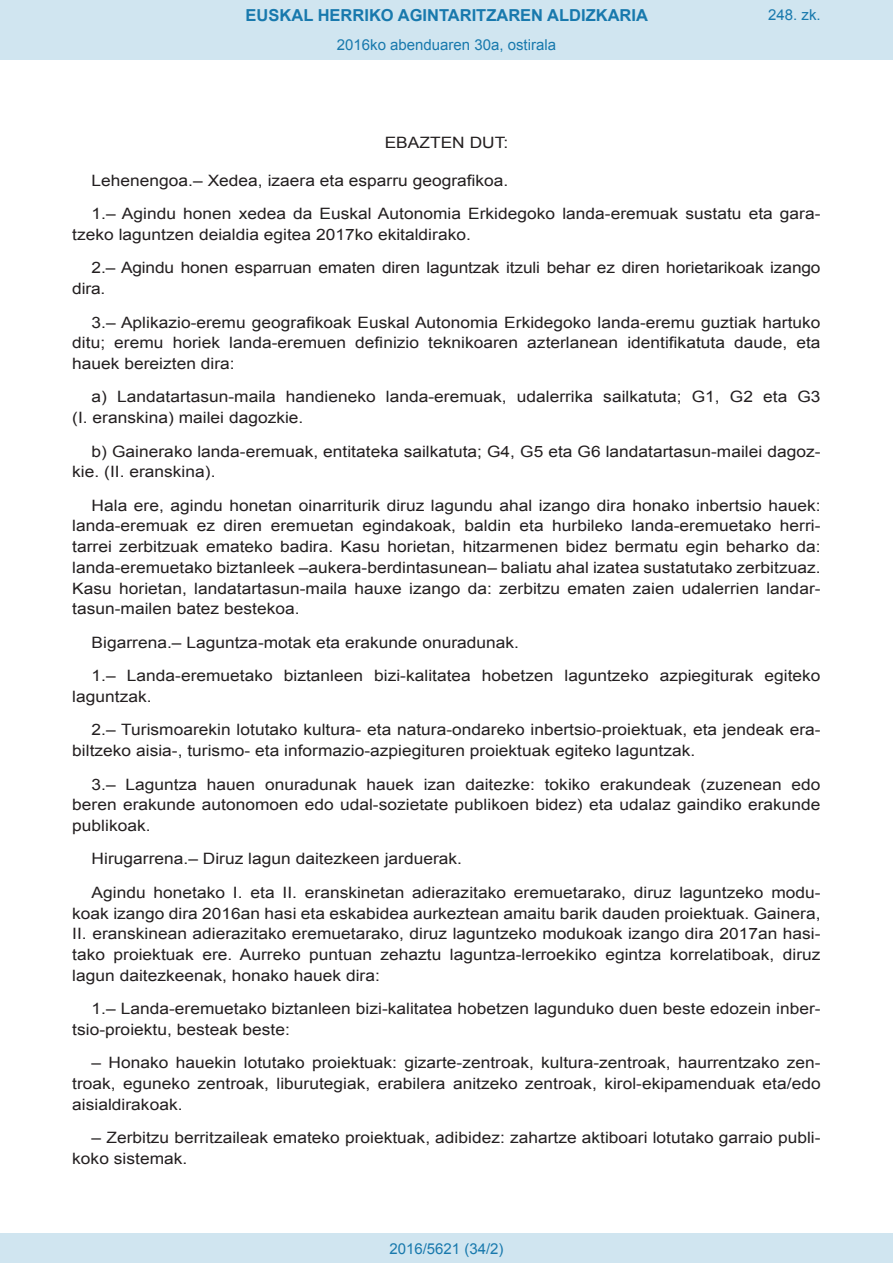
<style>
.page{position:relative;width:893px;height:1263px;background:#fff}
.page>*{position:absolute;margin:0;border:0;box-sizing:border-box;transform-origin:0 0}
.t1{font:700 16.5px "Arial";color:#1879ad}
.BOPVDetalle{font:15.6px/20.7px "Arial";color:#231f20;scale:1.11 1}
.BOPVClave{font:15.6px "Arial";color:#231f20;scale:1.11 1}
.Paginacion_Centro{font:15px "Arial";color:#1879ad}
</style>
<div class="page">
<div style="left:0;top:0;width:893px;height:60px;background:#d0e5f0"></div>
<div style="left:0;top:1233px;width:893px;height:30px;background:#d0e5f0"></div>
<p class="t1" style="left:246px;top:4px;width:404px">EUSKAL HERRIKO AGINTARITZAREN ALDIZKARIA</p>
<p class="Paginacion_Centro" style="left:337px;top:35px;width:221px">2016ko abenduaren 30a, ostirala</p>
<p class="Paginacion_Centro" style="left:768px;top:5px;width:54px">248. zk.</p>
<p class="BOPVClave" style="left:385px;top:132px;width:113px">EBAZTEN DUT:</p>
<p class="BOPVDetalle" style="left:92px;top:170px;width:377px">Lehenengoa.– Xedea, izaera eta esparru geografikoa.</p>
<p class="BOPVDetalle" style="left:72px;top:204px;width:676px;text-indent:19px">1.– Agindu honen xedea da Euskal Autonomia Erkidegoko landa-eremuak sustatu eta gara&shy;tzeko laguntzen deialdia egitea 2017ko ekitaldirako.</p>
<p class="BOPVDetalle" style="left:72px;top:258px;width:676px;text-indent:19px">2.– Agindu honen esparruan ematen diren laguntzak itzuli behar ez diren horietarikoak izango dira.</p>
<p class="BOPVDetalle" style="left:72px;top:312px;width:676px;text-align:justify;text-indent:19px">3.– Aplikazio-eremu geografikoak Euskal Autonomia Erkidegoko landa-eremu guztiak hartuko ditu; eremu horiek landa-eremuen definizio teknikoaren azterlanean identifikatuta daude, eta hauek bereizten dira:</p>
<p class="BOPVDetalle" style="left:72px;top:387px;width:676px;text-indent:19px">a) Landatartasun-maila handieneko landa-eremuak, udalerrika sailkatuta; G1, G2 eta G3 (I. eranskina) mailei dagozkie.</p>
<p class="BOPVDetalle" style="left:72px;top:441px;width:676px;text-indent:19px">b) Gainerako landa-eremuak, entitateka sailkatuta; G4, G5 eta G6 landatartasun-mailei dagoz&shy;kie. (II. eranskina).</p>
<p class="BOPVDetalle" style="left:72px;top:495px;width:676px;text-align:justify;text-indent:19px">Hala ere, agindu honetan oinarriturik diruz lagundu ahal izango dira honako inbertsio hauek: landa-eremuak ez diren eremuetan egindakoak, baldin eta hurbileko landa-eremuetako herri&shy;tarrei zerbitzuak emateko badira. Kasu horietan, hitzarmenen bidez bermatu egin beharko da: landa-eremuetako biztanleek –aukera-berdintasunean– baliatu ahal izatea sustatutako zerbitzuaz.<br>Kasu horietan, landatartasun-maila hauxe izango da: zerbitzu ematen zaien udalerrien landar&shy;tasun-mailen batez bestekoa.</p>
<p class="BOPVDetalle" style="left:92px;top:632px;width:387px">Bigarrena.– Laguntza-motak eta erakunde onuradunak.</p>
<p class="BOPVDetalle" style="left:72px;top:665px;width:676px;text-indent:19px">1.– Landa-eremuetako biztanleen bizi-kalitatea hobetzen laguntzeko azpiegiturak egiteko laguntzak.</p>
<p class="BOPVDetalle" style="left:72px;top:720px;width:676px;text-indent:19px">2.– Turismoarekin lotutako kultura- eta natura-ondareko inbertsio-proiektuak, eta jendeak era&shy;biltzeko aisia-, turismo- eta informazio-azpiegituren proiektuak egiteko laguntzak.</p>
<p class="BOPVDetalle" style="left:72px;top:774px;width:676px;text-align:justify;text-indent:19px">3.– Laguntza hauen onuradunak hauek izan daitezke: tokiko erakundeak (zuzenean edo beren erakunde autonomoen edo udal-sozietate publikoen bidez) eta udalaz gaindiko erakunde publikoak.</p>
<p class="BOPVDetalle" style="left:92px;top:849px;width:335px">Hirugarrena.– Diruz lagun daitezkeen jarduerak.</p>
<p class="BOPVDetalle" style="left:72px;top:882px;width:676px;text-align:justify;text-indent:19px">Agindu honetako I. eta II. eranskinetan adierazitako eremuetarako, diruz laguntzeko modu&shy;koak izango dira 2016an hasi eta eskabidea aurkeztean amaitu barik dauden proiektuak. Gainera, II. eranskinean adierazitako eremuetarako, diruz laguntzeko modukoak izango dira 2017an hasi&shy;tako proiektuak ere. Aurreko puntuan zehaztu laguntza-lerroekiko egintza korrelatiboak, diruz lagun daitezkeenak, honako hauek dira:</p>
<p class="BOPVDetalle" style="left:72px;top:998px;width:676px;text-indent:19px">1.– Landa-eremuetako biztanleen bizi-kalitatea hobetzen lagunduko duen beste edozein inber&shy;tsio-proiektu, besteak beste:</p>
<p class="BOPVDetalle" style="left:72px;top:1053px;width:676px;text-align:justify;text-indent:19px">– Honako hauekin lotutako proiektuak: gizarte-zentroak, kultura-zentroak, haurrentzako zen&shy;troak, eguneko zentroak, liburutegiak, erabilera anitzeko zentroak, kirol-ekipamenduak eta/edo aisialdirakoak.</p>
<p class="BOPVDetalle" style="left:72px;top:1127px;width:676px;text-indent:19px">– Zerbitzu berritzaileak emateko proiektuak, adibidez: zahartze aktiboari lotutako garraio publi&shy;koko sistemak.</p>
<p class="Paginacion_Centro" style="left:389px;top:1238px;width:116px">2016/5621 (34/2)</p>
</div>
